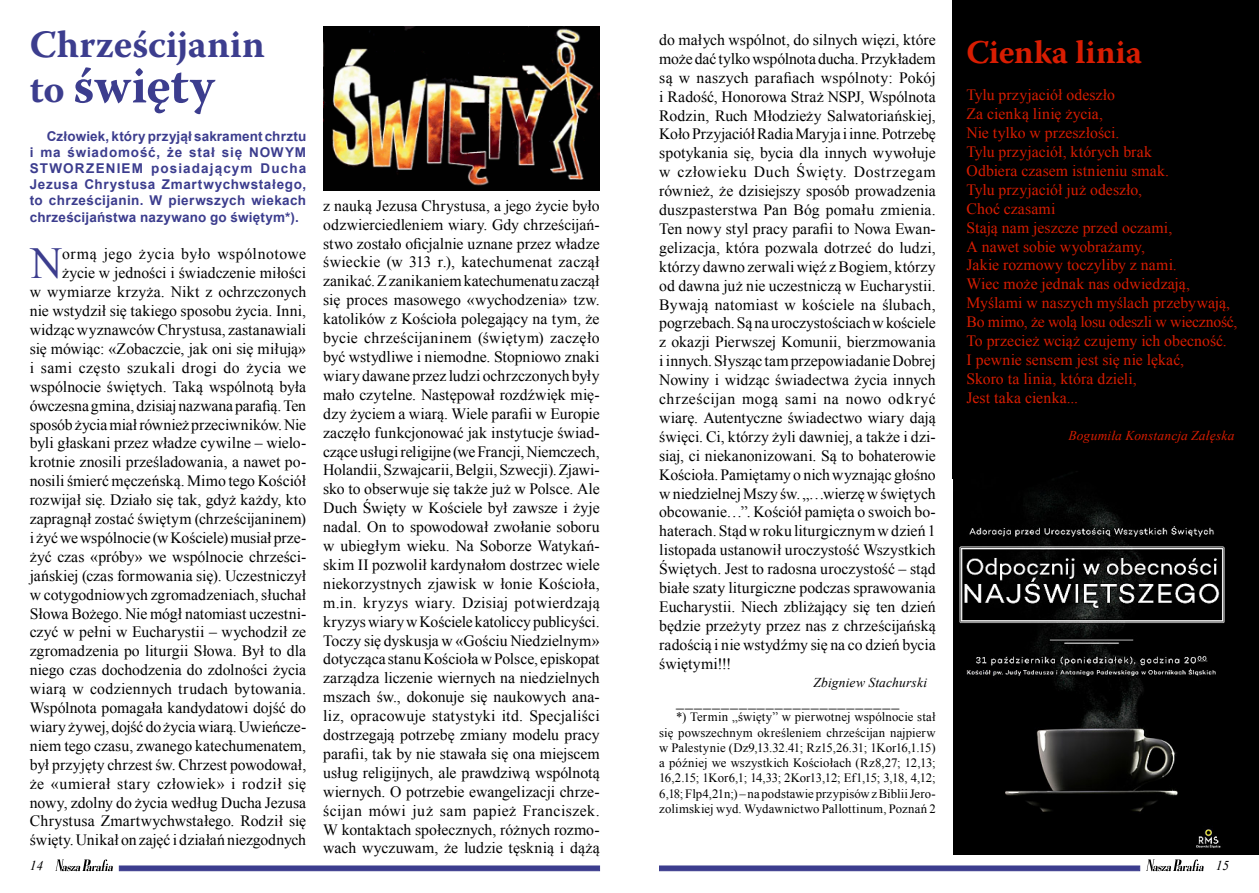
<style>
.page{position:relative;width:1259px;height:893px;background:#fff}
.page>*{position:absolute;margin:0;border:0;box-sizing:border-box;transform-origin:0 0}
.t1{font:700 50.7px "Warnock Pro";color:#3c3d8e}
.t2{font:44.25px "Times New Roman";color:#3c3d8e}
.t3{font:700 38.4px "Warnock Pro";color:#3c3d8e}
.t4{font:700 33px "Warnock Pro";letter-spacing:-.005em;color:#d81d02}
.t5{font:15.75px/18.9px "Times New Roman";color:#000;text-align:justify}
.t6{font:15.75px/18.9px "Times New Roman";color:#d81d02}
.t7{font:700 13.5px/16.2px "Arial";letter-spacing:.015em;color:#3c3d8e;text-align:justify}
.t8{font:italic 13.5px "Times New Roman";letter-spacing:.01em;color:#d81d02}
.t9{font:italic 13.5px "Times New Roman";letter-spacing:.01em;color:#000}
.t10{font:12.75px/15.3px "Times New Roman";letter-spacing:.01em;color:#000;text-align:justify}
.s1{font-size:38.4px}
</style>
<div class="page">
<svg style="left:1146px;top:859px;width:57px;height:12px"></svg>
<svg style="left:55px;top:859px;width:58px;height:12px"></svg>
<div style="left:659px;top:866px;width:481px;height:5px;background:#3c3d8e;border:1px solid #3c3d8e"></div>
<div style="left:119px;top:866px;width:481px;height:5px;background:#3c3d8e;border:1px solid #3c3d8e"></div>
<img style="left:323px;top:27px;width:277px;height:164px">
<div style="left:1218px;top:461px;width:41px;height:394px;background:#000"></div>
<div style="left:952px;top:0;width:307px;height:478px;background:#000"></div>
<img style="left:953px;top:476px;width:272px;height:379px">
<h3 class="t3" style="left:30px;top:21px;width:237px">Chrześcijanin</h3>
<h1 class="t1" style="left:30px;top:55px;width:186px"><span class="s1">to</span> święty</h1>
<p class="t7" style="left:30px;top:128px;width:278px;text-indent:17px">Człowiek, który przyjął sakrament chrztu i ma świadomość, że stał się NOWYM STWORZENIEM posiadającym Ducha Jezusa Chrystusa Zmartwychwstałego, to chrześcijanin. W pierwszych wiekach chrześcijaństwa nazywano go świętym*).</p>
<h2 class="t2" style="left:30px;top:234px;width:33px">N</h2>
<p class="t5" style="left:30px;top:244px;width:278px;text-align:right">ormą jego życia było wspólnotowe życie w jedności i świadczenie miłości<br>w wymiarze krzyża. Nikt z ochrzczonych nie wstydził się takiego sposobu życia. Inni, widząc wyznawców Chrystusa, zastanawiali się mówiąc: «Zobaczcie, jak oni się miłują» i sami często szukali drogi do życia we wspólnocie świętych. Taką wspólnotą była ówczesna gmina, dzisiaj nazwana parafią. Ten sposób życia miał również przeciwników. Nie byli głaskani przez władze cywilne – wielo&shy;krotnie znosili prześladowania, a nawet po&shy;nosili śmierć męczeńską. Mimo tego Kościół rozwijał się. Działo się tak, gdyż każdy, kto zapragnął zostać świętym (chrześcijaninem) i żyć we wspólnocie (w Kościele) musiał prze&shy;żyć czas «próby» we wspólnocie chrześci&shy;jańskiej (czas formowania się). Uczestniczył w cotygodniowych zgromadzeniach, słuchał Słowa Bożego. Nie mógł natomiast uczestni&shy;czyć w pełni w Eucharystii – wychodził ze zgromadzenia po liturgii Słowa. Był to dla niego czas dochodzenia do zdolności życia wiarą w codziennych trudach bytowania.<br>Wspólnota pomagała kandydatowi dojść do wiary żywej, dojść do życia wiarą. Uwieńcze&shy;niem tego czasu, zwanego katechumenatem, był przyjęty chrzest św. Chrzest powodował, że «umierał stary człowiek» i rodził się nowy, zdolny do życia według Ducha Jezusa Chrystusa Zmartwychwstałego. Rodził się święty. Unikał on zajęć i działań niezgodnych</p>
<p class="t5" style="left:323px;top:196px;width:278px">z nauką Jezusa Chrystusa, a jego życie było odzwierciedleniem wiary. Gdy chrześcijań&shy;stwo zostało oficjalnie uznane przez władze świeckie (w 313 r.), katechumenat zaczął zanikać. Z zanikaniem katechumenatu zaczął się proces masowego «wychodzenia» tzw. katolików z Kościoła polegający na tym, że bycie chrześcijaninem (świętym) zaczęło być wstydliwe i niemodne. Stopniowo znaki wiary dawane przez ludzi ochrzczonych były mało czytelne. Następował rozdźwięk mię&shy;dzy życiem a wiarą. Wiele parafii w Europie zaczęło funkcjonować jak instytucje świad&shy;czące usługi religijne (we Francji, Niemczech, Holandii, Szwajcarii, Belgii, Szwecji). Zjawi&shy;sko to obserwuje się także już w Polsce. Ale Duch Święty w Kościele był zawsze i żyje nadal. On to spowodował zwołanie soboru w ubiegłym wieku. Na Soborze Watykań&shy;skim II pozwolił kardynałom dostrzec wiele niekorzystnych zjawisk w łonie Kościoła, m.in. kryzys wiary. Dzisiaj potwierdzają kryzys wiary w Kościele katoliccy publicyści.<br>Toczy się dyskusja w «Gościu Niedzielnym» dotycząca stanu Kościoła w Polsce, episkopat zarządza liczenie wiernych na niedzielnych mszach św., dokonuje się naukowych ana&shy;liz, opracowuje statystyki itd. Specjaliści dostrzegają potrzebę zmiany modelu pracy parafii, tak by nie stawała się ona miejscem usług religijnych, ale prawdziwą wspólnotą wiernych. O potrzebie ewangelizacji chrze&shy;ścijan mówi już sam papież Franciszek.<br>W kontaktach społecznych, różnych rozmo&shy;wach wyczuwam, że ludzie tęsknią i dążą</p>
<p class="t5" style="left:659px;top:30px;width:278px">do małych wspólnot, do silnych więzi, które może dać tylko wspólnota ducha. Przykładem są w naszych parafiach wspólnoty: Pokój i Radość, Honorowa Straż NSPJ, Wspólnota Rodzin, Ruch Młodzieży Salwatoriańskiej, Koło Przyjaciół Radia Maryja i inne. Potrzebę spotykania się, bycia dla innych wywołuje w człowieku Duch Święty. Dostrzegam również, że dzisiejszy sposób prowadzenia duszpasterstwa Pan Bóg pomału zmienia.<br>Ten nowy styl pracy parafii to Nowa Ewan&shy;gelizacja, która pozwala dotrzeć do ludzi, którzy dawno zerwali więź z Bogiem, którzy od dawna już nie uczestniczą w Eucharystii.<br>Bywają natomiast w kościele na ślubach, pogrzebach. Są na uroczystościach w kościele z okazji Pierwszej Komunii, bierzmowania i innych. Słysząc tam przepowiadanie Dobrej Nowiny i widząc świadectwa życia innych chrześcijan mogą sami na nowo odkryć wiarę. Autentyczne świadectwo wiary dają święci. Ci, którzy żyli dawniej, a także i dzi&shy;siaj, ci niekanonizowani. Są to bohaterowie Kościoła. Pamiętamy o nich wyznając głośno w niedzielnej Mszy św. „…wierzę w świętych obcowanie…”. Kościół pamięta o swoich bo&shy;haterach. Stąd w roku liturgicznym w dzień 1 listopada ustanowił uroczystość Wszystkich Świętych. Jest to radosna uroczystość – stąd białe szaty liturgiczne podczas sprawowania Eucharystii. Niech zbliżający się ten dzień będzie przeżyty przez nas z chrześcijańską radością i nie wstydźmy się na co dzień bycia świętymi!!!</p>
<p class="t9" style="left:813px;top:673px;width:115px">Zbigniew Stachurski</p>
<p class="t5" style="left:676px;top:691px;width:224px">_________________________</p>
<p class="t10" style="left:659px;top:709px;width:278px;text-indent:17px">*) Termin „święty” w pierwotnej wspólnocie stał się powszechnym określeniem chrześcijan najpierw w Palestynie (Dz9,13.32.41; Rz15,26.31; 1Kor16,1.15) a później we wszystkich Kościołach (Rz8,27; 12,13; 16,2.15; 1Kor6,1; 14,33; 2Kor13,12; Ef1,15; 3,18, 4,12; 6,18; Flp4,21n;) – na podstawie przypisów z Biblii Jero&shy;zolimskiej wyd. Wydawnictwo Pallottinum, Poznań 2</p>
<h3 class="t4" style="left:966px;top:32px;width:177px">Cienka linia</h3>
<p class="t6" style="left:966px;top:85px;width:272px">Tylu przyjaciół odeszło<br>Za cienką linię życia,<br>Nie tylko w przeszłości.<br>Tylu przyjaciół, których brak<br>Odbiera czasem istnieniu smak.<br>Tylu przyjaciół już odeszło,<br>Choć czasami<br>Stają nam jeszcze przed oczami,<br>A nawet sobie wyobrażamy,<br>Jakie rozmowy toczyliby z nami.<br>Wiec może jednak nas odwiedzają,<br>Myślami w naszych myślach przebywają,<br>Bo mimo, że wolą losu odeszli w wieczność,<br>To przecież wciąż czujemy ich obecność.<br>I pewnie sensem jest się nie lękać,<br>Skoro ta linia, która dzieli,<br>Jest taka cienka...</p>
<p class="t8" style="left:1068px;top:426px;width:168px">Bogumiła Konstancja Załęska</p>
<p class="t9" style="left:30px;top:857px;width:15px">14</p>
<p class="t9" style="left:1215px;top:857px;width:15px">15</p>
</div>
